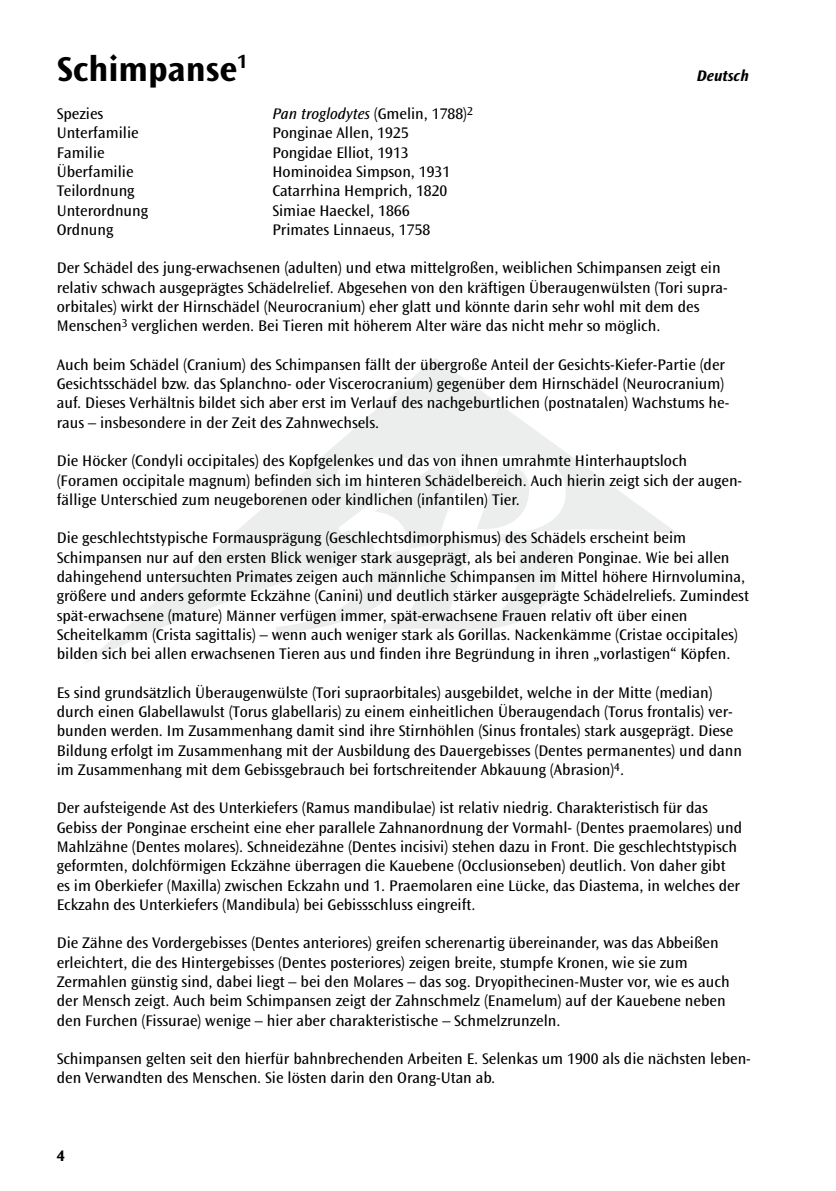
<style>
.page{position:relative;width:836px;height:1191px;background:#fff}
.page>*{position:absolute;margin:0;border:0;box-sizing:border-box;transform-origin:0 0}
.t1{font:36.2px "Perpetua";color:#eceded}
.t2{font:700 36px "Ocean Sans Std";color:#000}
.t3{font:16px/19.2px "Ocean Sans Std";color:#000}
.t4{font:italic 16px "Ocean Sans Std";color:#000}
.t5{font:italic 700 16px "Ocean Sans Std";color:#000}
.t6{font:700 16px "Ocean Sans Std";color:#000}
.s1{font-style:normal}
</style>
<div class="page">
<svg style="left:85px;top:358px;width:594px;height:305px"></svg>
<svg style="left:276px;top:456px;width:289px;height:177px"></svg>
<h2 class="t2" style="left:57px;top:49px;width:192px">Schimpanse<sup>1</sup></h2>
<p class="t5" style="left:696px;top:66px;width:53px">Deutsch</p>
<p class="t3" style="left:57px;top:104px;width:48px">Spezies</p>
<p class="t4" style="left:272px;top:105px;width:202px">Pan troglodytes <span class="s1">(Gmelin, 1788)</span><sup>2</sup></p>
<p class="t3" style="left:57px;top:124px;width:83px">Unterfamilie</p>
<p class="t3" style="left:272px;top:124px;width:138px">Ponginae Allen, 1925</p>
<p class="t3" style="left:57px;top:143px;width:49px">Familie</p>
<p class="t3" style="left:272px;top:143px;width:138px">Pongidae Elliot, 1913</p>
<p class="t3" style="left:57px;top:162px;width:78px">Überfamilie</p>
<p class="t3" style="left:272px;top:162px;width:179px">Hominoidea Simpson, 1931</p>
<p class="t3" style="left:57px;top:182px;width:79px">Teilordnung</p>
<p class="t3" style="left:272px;top:182px;width:176px">Catarrhina Hemprich, 1820</p>
<p class="t3" style="left:57px;top:201px;width:93px">Unterordnung</p>
<p class="t3" style="left:272px;top:201px;width:139px">Simiae Haeckel, 1866</p>
<p class="t3" style="left:57px;top:220px;width:58px">Ordnung</p>
<p class="t3" style="left:272px;top:220px;width:159px">Primates Linnaeus, 1758</p>
<p class="t3" style="left:57px;top:259px;width:672px">Der Schädel des jung-erwachsenen (adulten) und etwa mittelgroßen, weiblichen Schimpansen zeigt ein relativ schwach ausgeprägtes Schädelrelief. Abgesehen von den kräftigen Überaugenwülsten (Tori supra&shy;orbitales) wirkt der Hirnschädel (Neurocranium) eher glatt und könnte darin sehr wohl mit dem des Menschen<sup>3</sup> verglichen werden. Bei Tieren mit höherem Alter wäre das nicht mehr so möglich.</p>
<p class="t3" style="left:57px;top:355px;width:673px">Auch beim Schädel (Cranium) des Schimpansen fällt der übergroße Anteil der Gesichts-Kiefer-Partie (der Gesichtsschädel bzw. das Splanchno- oder Viscerocranium) gegenüber dem Hirnschädel (Neurocranium) auf. Dieses Verhältnis bildet sich aber erst im Verlauf des nachgeburtlichen (postnatalen) Wachstums he&shy;raus – insbesondere in der Zeit des Zahnwechsels.</p>
<p class="t3" style="left:57px;top:451px;width:686px">Die Höcker (Condyli occipitales) des Kopfgelenkes und das von ihnen umrahmte Hinterhauptsloch (Foramen occipitale magnum) befinden sich im hinteren Schädelbereich. Auch hierin zeigt sich der augen&shy;fällige Unterschied zum neugeborenen oder kindlichen (infantilen) Tier.</p>
<p class="t3" style="left:57px;top:529px;width:693px">Die geschlechtstypische Formausprägung (Geschlechtsdimorphismus) des Schädels erscheint beim Schimpansen nur auf den ersten Blick weniger stark ausgeprägt, als bei anderen Ponginae. Wie bei allen dahingehend untersuchten Primates zeigen auch männliche Schimpansen im Mittel höhere Hirnvolumina, größere und anders geformte Eckzähne (Canini) und deutlich stärker ausgeprägte Schädelreliefs. Zumindest spät-erwachsene (mature) Männer verfügen immer, spät-erwachsene Frauen relativ oft über einen Scheitelkamm (Crista sagittalis) – wenn auch weniger stark als Gorillas. Nackenkämme (Cristae occipitales) bilden sich bei allen erwachsenen Tieren aus und finden ihre Begründung in ihren „vorlastigen“ Köpfen.</p>
<p class="t3" style="left:57px;top:683px;width:686px">Es sind grundsätzlich Überaugenwülste (Tori supraorbitales) ausgebildet, welche in der Mitte (median) durch einen Glabellawulst (Torus glabellaris) zu einem einheitlichen Überaugendach (Torus frontalis) ver&shy;bunden werden. Im Zusammenhang damit sind ihre Stirnhöhlen (Sinus frontales) stark ausgeprägt. Diese Bildung erfolgt im Zusammenhang mit der Ausbildung des Dauergebisses (Dentes permanentes) und dann im Zusammenhang mit dem Gebissgebrauch bei fortschreitender Abkauung (Abrasion)<sup>4</sup>.</p>
<p class="t3" style="left:57px;top:798px;width:686px">Der aufsteigende Ast des Unterkiefers (Ramus mandibulae) ist relativ niedrig. Charakteristisch für das Gebiss der Ponginae erscheint eine eher parallele Zahnanordnung der Vormahl- (Dentes praemolares) und Mahlzähne (Dentes molares). Schneidezähne (Dentes incisivi) stehen dazu in Front. Die geschlechtstypisch geformten, dolchförmigen Eckzähne überragen die Kauebene (Occlusionseben) deutlich. Von daher gibt es im Oberkiefer (Maxilla) zwischen Eckzahn und 1. Praemolaren eine Lücke, das Diastema, in welches der Eckzahn des Unterkiefers (Mandibula) bei Gebissschluss eingreift.</p>
<p class="t3" style="left:57px;top:933px;width:674px">Die Zähne des Vordergebisses (Dentes anteriores) greifen scherenartig übereinander, was das Abbeißen erleichtert, die des Hintergebisses (Dentes posteriores) zeigen breite, stumpfe Kronen, wie sie zum Zermahlen günstig sind, dabei liegt – bei den Molares – das sog. Dryopithecinen-Muster vor, wie es auch der Mensch zeigt. Auch beim Schimpansen zeigt der Zahnschmelz (Enamelum) auf der Kauebene neben den Furchen (Fissurae) wenige – hier aber charakteristische – Schmelzrunzeln.</p>
<p class="t3" style="left:57px;top:1049px;width:695px">Schimpansen gelten seit den hierfür bahnbrechenden Arbeiten E. Selenkas um 1900 als die nächsten leben&shy;den Verwandten des Menschen. Sie lösten darin den Orang-Utan ab.</p>
<h1 class="t1" style="left:556px;top:529px;width:29px">®</h1>
<p class="t6" style="left:57px;top:1146px;width:10px">4</p>
</div>
